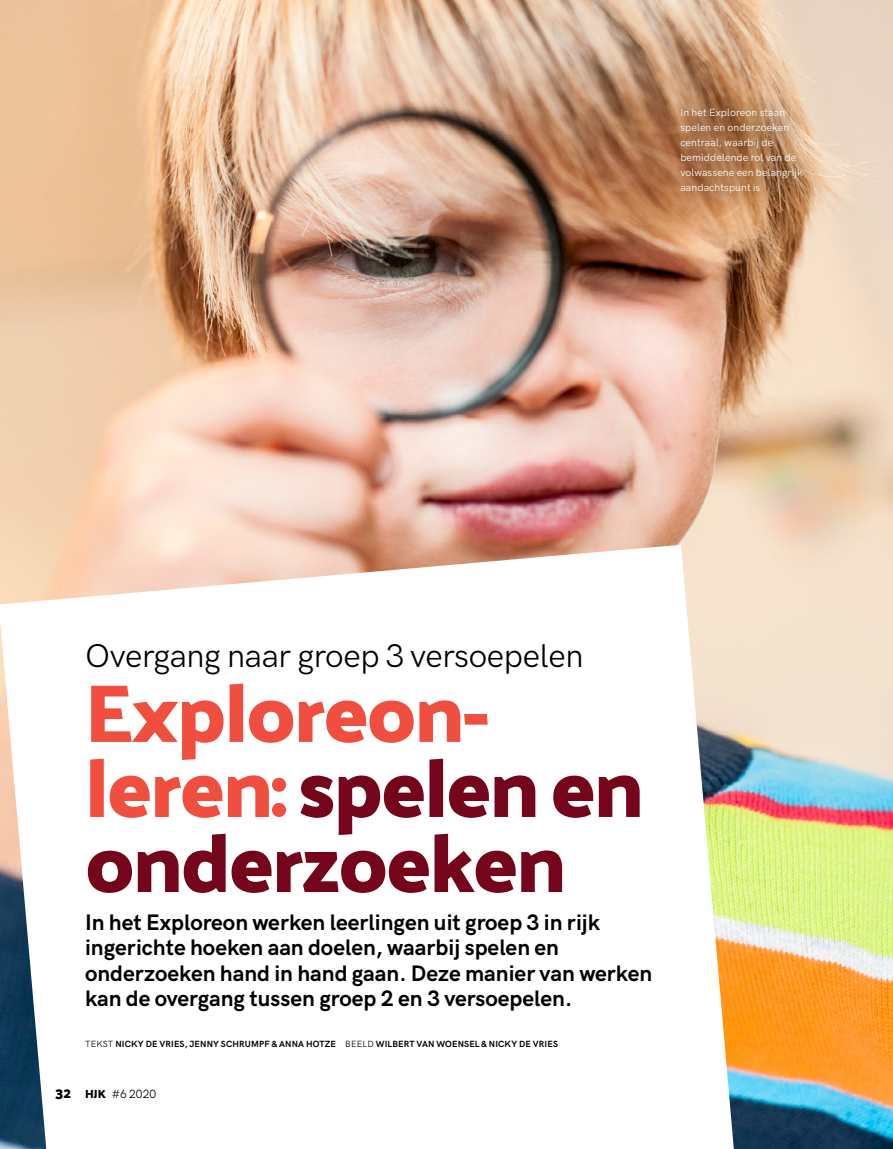
<style>
.page{position:relative;width:893px;height:1149px;background:#fff}
.page>*{position:absolute;margin:0;border:0;box-sizing:border-box;transform-origin:0 0}
.t1{font:600 82.5px/75px "Palanquin Dark";letter-spacing:-.025em;color:#75051b}
.t2{font:33px "HK Grotesk";letter-spacing:-.01em;color:#000}
.t3{font:700 22.5px/25.5px "HK Grotesk";color:#000}
.t4{font:12px "HK Grotesk";color:#000}
.t5{font:10.5px/15px "HK Grotesk";letter-spacing:.01em;color:#fff}
.t6{font:700 9px "HK Grotesk";letter-spacing:.015em;color:#000}
.s1{color:#f04e3e}
.s2{font-weight:400}
.s3{font-family:"Palanquin Dark";font-weight:600;font-size:15px}
.s4{font-family:"Palanquin Dark";font-weight:600}
</style>
<div class="page">
<img style="left:0;top:0;width:893px;height:1148px">
<svg style="left:0;top:544px;width:734px;height:604px"></svg>
<svg style="left:668px;top:95px;width:154px;height:119px;background:#b8855e"></svg>
<p class="t5" style="left:680px;top:104px;width:124px">In het Exploreon staan spelen en onderzoeken centraal, waarbij de bemiddelende rol van de volwassene een belangrijk aandachtspunt is</p>
<h2 class="t2" style="left:85px;top:630px;width:500px">Overgang naar groep 3 versoepelen</h2>
<h1 class="t1" style="left:85px;top:675px;width:560px"><span class="s1">Exploreon&shy;leren:</span> spelen en onderzoeken</h1>
<p class="t3" style="left:85px;top:907px;width:569px">In het Exploreon werken leerlingen uit groep 3 in rijk ingerichte hoeken aan doelen, waarbij spelen en onderzoeken hand in hand gaan. Deze manier van werken kan de overgang tussen groep 2 en 3 versoepelen.</p>
<p class="t6" style="left:85px;top:1036px;width:474px"><span class="s2">TEKST</span> NICKY DE VRIES, JENNY SCHRUMPF &amp; ANNA HOTZE <span class="s2">BEELD</span> WILBERT VAN WOENSEL &amp; NICKY DE VRIES</p>
<p class="t4" style="left:55px;top:1084px;width:102px"><span class="s3">32</span> <span class="s4">HJK</span> #6 2020</p>
</div>
